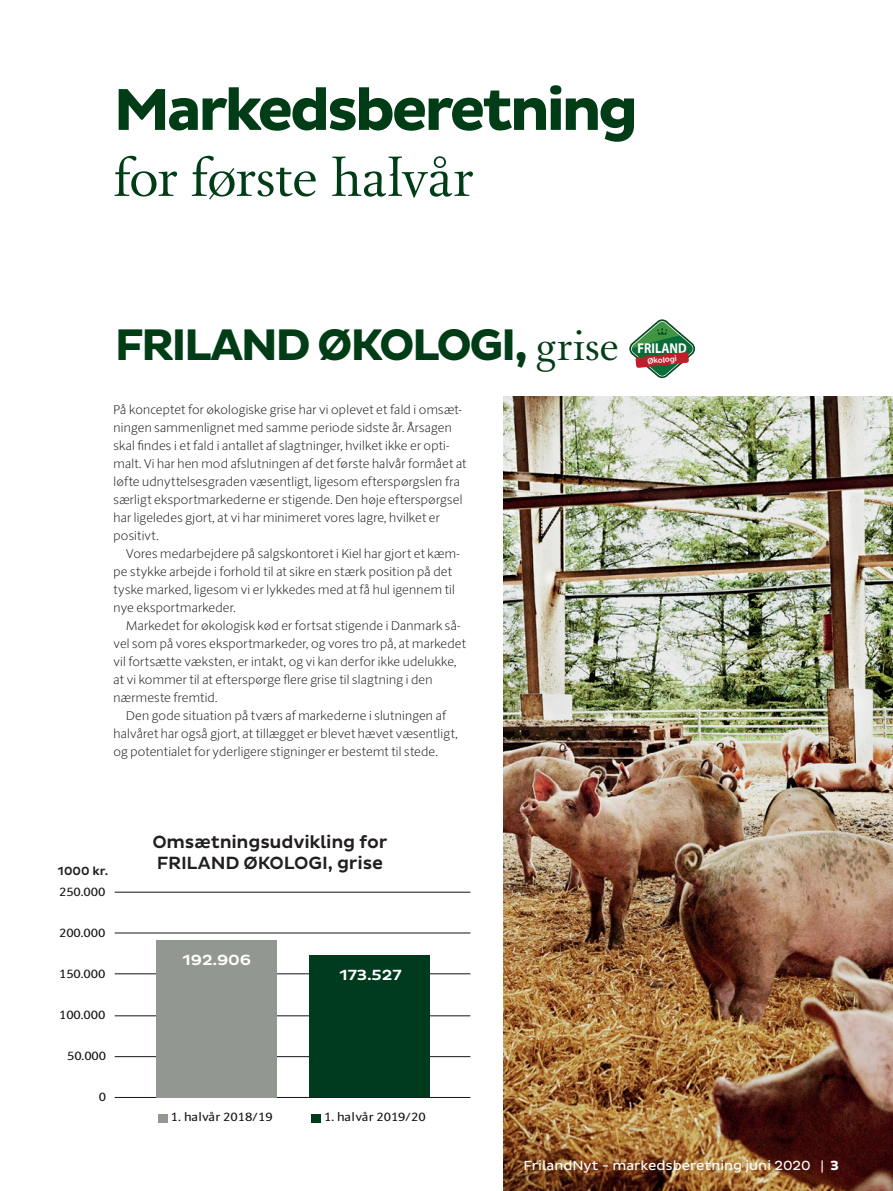
<style>
.page{position:relative;width:893px;height:1191px;background:#fff}
.page>*{position:absolute;margin:0;border:0;box-sizing:border-box;transform-origin:0 0}
.t1{font:700 60px "Pluto Sans";letter-spacing:-.06em;color:#003d17}
.t2{font:60px "La Police BP";letter-spacing:-.01em;color:#003d17}
.t3{font:700 45px "Pluto Sans";letter-spacing:-.055em;color:#003d17}
.t4{font:500 18px/21.6px "Pluto Sans";letter-spacing:-.015em;color:#231f20}
.t5{font:500 15px "Pluto Sans";letter-spacing:-.005em;color:#fff;scale:1.1 1}
.t6{font:700 14.25px "Myriad Pro";color:#fff;scale:.87 1}
.t7{font:13.5px "Pluto Sans";color:#fff}
.t8{font:100 12.75px/18px "ID Sans Round";letter-spacing:.02em;color:#231f20}
.t9{font:12px "ID Sans Round";letter-spacing:-.005em;color:#171419;scale:1.1 1}
.t10{font:500 12px "Pluto Sans";letter-spacing:.01em;color:#231f20}
.t11{font:600 8.25px "Myriad Pro";color:#fff;scale:1.05 1}
.s1{font-family:"La Police BP";font-weight:400}
.s2{font-weight:700}
</style>
<div class="page">
<hr style="left:115px;top:892px;width:355px;height:1px;background:#171419">
<hr style="left:115px;top:932px;width:355px;height:1px;background:#171419">
<hr style="left:115px;top:973px;width:355px;height:1px;background:#171419">
<hr style="left:115px;top:1015px;width:355px;height:1px;background:#171419">
<hr style="left:115px;top:1056px;width:355px;height:1px;background:#171419">
<hr style="left:115px;top:1097px;width:355px;height:1px;background:#171419">
<div style="left:309px;top:955px;width:120px;height:141px;background:#013b1e"></div>
<div style="left:159px;top:1114px;width:9px;height:8px;background:#939792"></div>
<div style="left:312px;top:1114px;width:9px;height:8px;background:#013b1e"></div>
<div style="left:156px;top:940px;width:120px;height:157px;background:#939792"></div>
<img style="left:504px;top:396px;width:389px;height:795px">
<svg style="left:629px;top:319px;width:66px;height:59px"></svg>
<h1 class="t1" style="left:114px;top:75px;width:526px">Markedsberetning</h1>
<h1 class="t2" style="left:114px;top:146px;width:361px">for første halvår</h1>
<h2 class="t3" style="left:115px;top:319px;width:506px">FRILAND ØKOLOGI, <span class="s1">grise</span></h2>
<p class="t8" style="left:114px;top:400px;width:354px">På konceptet for økologiske grise har vi oplevet et fald i omsæt&shy;ningen sammenlignet med samme periode sidste år. Årsagen skal findes i et fald i antallet af slagtninger, hvilket ikke er opti&shy;malt. Vi har hen mod afslutningen af det første halvår formået at løfte udnyttelsesgraden væsentligt, ligesom efterspørgslen fra særligt eksportmarkederne er stigende. Den høje efterspørgsel har ligeledes gjort, at vi har minimeret vores lagre, hvilket er positivt.</p>
<p class="t8" style="left:114px;top:544px;width:348px;text-indent:13px">Vores medarbejdere på salgskontoret i Kiel har gjort et kæm&shy;pe stykke arbejde i forhold til at sikre en stærk position på det tyske marked, ligesom vi er lykkedes med at få hul igennem til nye eksportmarkeder.</p>
<p class="t8" style="left:126px;top:617px;width:336px">Markedet for økologisk kød er fortsat stigende i Danmark så-</p>
<p class="t8" style="left:114px;top:635px;width:354px">vel som på vores eksportmarkeder, og vores tro på, at markedet</p>
<p class="t8" style="left:114px;top:653px;width:344px">vil fortsætte væksten, er intakt, og vi kan derfor ikke udelukke,</p>
<p class="t8" style="left:114px;top:671px;width:320px">at vi kommer til at efterspørge flere grise til slagtning i den</p>
<p class="t8" style="left:114px;top:689px;width:105px">nærmeste fremtid.</p>
<p class="t8" style="left:126px;top:707px;width:321px">Den gode situation på tværs af markederne i slutningen af</p>
<p class="t8" style="left:114px;top:725px;width:346px">halvåret har også gjort, at tillægget er blevet hævet væsentligt,</p>
<p class="t8" style="left:114px;top:743px;width:326px">og potentialet for yderligere stigninger er bestemt til stede.</p>
<p class="t6" style="left:638px;top:339px;width:58px">FRILAND</p>
<p class="t11" style="left:647px;top:356px;width:30px;rotate:-6deg">Økologi</p>
<p class="t10" style="left:58px;top:864px;width:52px">1000 kr.</p>
<p class="t9" style="left:59px;top:885px;width:44px">250.000</p>
<p class="t9" style="left:59px;top:926px;width:44px">200.000</p>
<p class="t9" style="left:59px;top:966px;width:44px">150.000</p>
<p class="t9" style="left:59px;top:1007px;width:44px">100.000</p>
<p class="t9" style="left:67px;top:1048px;width:37px">50.000</p>
<p class="t9" style="left:99px;top:1089px;width:8px">0</p>
<h3 class="t4" style="left:152px;top:831px;width:237px">Omsætningsudvikling for<br>FRILAND ØKOLOGI, grise</h3>
<p class="t5" style="left:183px;top:951px;width:64px">192.906</p>
<p class="t5" style="left:339px;top:966px;width:58px">173.527</p>
<p class="t9" style="left:171px;top:1110px;width:94px">1. halvår 2018/19</p>
<p class="t9" style="left:324px;top:1110px;width:94px">1. halvår 2019/20</p>
<p class="t7" style="left:523px;top:1157px;width:317px">FrilandNyt - markedsberetning juni 2020 | <span class="s2">3</span></p>
</div>
